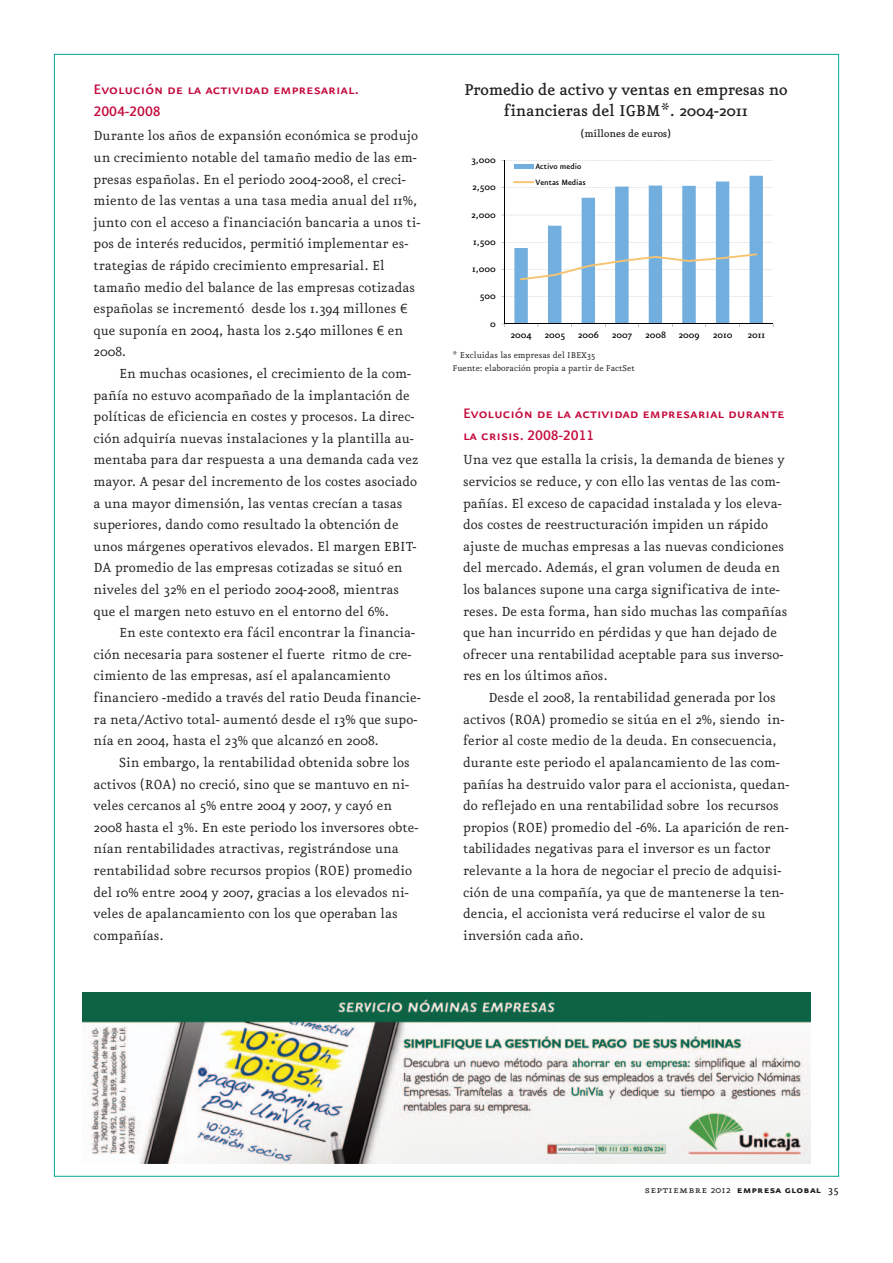
<style>
.page{position:relative;width:893px;height:1263px;background:#fff}
.page>*{position:absolute;margin:0;border:0;box-sizing:border-box;transform-origin:0 0}
.t1{font:500 18.75px/21px "Eureka";letter-spacing:-.01em;color:#231f20;text-align:center}
.t2{font:16.5px/21.6px "Eureka Sans Medium Caps";color:#c40a3c}
.t3{font:15.75px/21.6px "Eureka";color:#231f20}
.t4{font:12px "Eureka Sans Bold Caps";letter-spacing:.025em;color:#231f20}
.t5{font:500 12px "Eureka";letter-spacing:-.01em;color:#231f20}
.t6{font:500 11.1px "Eureka";color:#000}
.t7{font:10.2px/12.8px "Eureka";color:#231f20}
.t8{font:500 9.3px/15.5px "Eureka Sans";letter-spacing:-.005em;color:#000}
.s1{font-family:"Eureka Small Caps"}
.s2{font-family:"Eureka"}
.s3{font-family:"Eureka";font-weight:500}
</style>
<div class="page">
<img style="left:82px;top:993px;width:728px;height:171px">
<svg style="left:501px;top:160px;width:273px;height:167px"></svg>
<hr style="left:514px;top:165px;width:19px;height:4px;background:#73afde">
<hr style="left:513px;top:181px;width:21px;height:2px;background:#f6c470">
<p class="t2" style="left:94px;top:78px;width:267px">Evolución de la actividad empresarial.<br>2004-2008</p>
<p class="t3" style="left:94px;top:126px;width:328px">Durante los años de expansión económica se produjo un crecimiento notable del tamaño medio de las em&shy;presas españolas. En el periodo 2004-2008, el creci&shy;miento de las ventas a una tasa media anual del 11%, junto con el acceso a financiación bancaria a unos ti&shy;pos de interés reducidos, permitió implementar es&shy;trategias de rápido crecimiento empresarial. El tamaño medio del balance de las empresas cotizadas españolas se incrementó desde los 1.394 millones € que suponía en 2004, hasta los 2.540 millones € en 2008.</p>
<p class="t3" style="left:94px;top:363px;width:326px;text-indent:26px">En muchas ocasiones, el crecimiento de la com&shy;pañía no estuvo acompañado de la implantación de políticas de eficiencia en costes y procesos. La direc&shy;ción adquiría nuevas instalaciones y la plantilla au&shy;mentaba para dar respuesta a una demanda cada vez mayor. A pesar del incremento de los costes asociado a una mayor dimensión, las ventas crecían a tasas superiores, dando como resultado la obtención de unos márgenes operativos elevados. El margen EBIT-DA promedio de las empresas cotizadas se situó en niveles del 32% en el periodo 2004-2008, mientras que el margen neto estuvo en el entorno del 6%.</p>
<p class="t3" style="left:94px;top:622px;width:329px;text-indent:26px">En este contexto era fácil encontrar la financia&shy;ción necesaria para sostener el fuerte ritmo de cre&shy;cimiento de las empresas, así el apalancamiento financiero -medido a través del ratio Deuda financie&shy;ra neta/Activo total- aumentó desde el 13% que supo&shy;nía en 2004, hasta el 23% que alcanzó en 2008.</p>
<p class="t3" style="left:94px;top:752px;width:326px;text-indent:26px">Sin embargo, la rentabilidad obtenida sobre los activos (ROA) no creció, sino que se mantuvo en ni&shy;veles cercanos al 5% entre 2004 y 2007, y cayó en 2008 hasta el 3%. En este periodo los inversores obte&shy;nían rentabilidades atractivas, registrándose una rentabilidad sobre recursos propios (ROE) promedio del 10% entre 2004 y 2007, gracias a los elevados ni&shy;veles de apalancamiento con los que operaban las compañías.</p>
<p class="t1" style="left:464px;top:80px;width:325px">Promedio de activo y ventas en empresas no financieras del IGBM*. 2004-2011</p>
<p class="t5" style="left:580px;top:128px;width:92px">(millones de euros)</p>
<p class="t6" style="left:471px;top:155px;width:26px">3,000</p>
<p class="t6" style="left:472px;top:182px;width:25px">2,500</p>
<p class="t6" style="left:471px;top:209px;width:26px">2,000</p>
<p class="t6" style="left:473px;top:236px;width:24px">1,500</p>
<p class="t6" style="left:472px;top:264px;width:25px">1,000</p>
<p class="t6" style="left:480px;top:291px;width:18px">500</p>
<p class="t6" style="left:490px;top:318px;width:7px">0</p>
<p class="t8" style="left:535px;top:158px;width:52px">Activo medio<br>Ventas Medias</p>
<p class="t6" style="left:511px;top:330px;width:224px">2004 2005 2006 2007 2008 2009 2010</p>
<p class="t6" style="left:747px;top:330px;width:19px">2011</p>
<p class="t7" style="left:453px;top:349px;width:184px">* Excluidas las empresas del IBEX35<br>Fuente: elaboración propia a partir de FactSet</p>
<p class="t2" style="left:463px;top:402px;width:323px">Evolución de la actividad empresarial durante la crisis. 2008-2011</p>
<p class="t3" style="left:463px;top:450px;width:326px">Una vez que estalla la crisis, la demanda de bienes y servicios se reduce, y con ello las ventas de las com&shy;pañías. El exceso de capacidad instalada y los eleva&shy;dos costes de reestructuración impiden un rápido ajuste de muchas empresas a las nuevas condiciones del mercado. Además, el gran volumen de deuda en los balances supone una carga significativa de inte&shy;reses. De esta forma, han sido muchas las compañías que han incurrido en pérdidas y que han dejado de ofrecer una rentabilidad aceptable para sus inverso&shy;res en los últimos años.</p>
<p class="t3" style="left:463px;top:687px;width:328px;text-indent:26px">Desde el 2008, la rentabilidad generada por los activos (ROA) promedio se sitúa en el 2%, siendo in&shy;ferior al coste medio de la deuda. En consecuencia, durante este periodo el apalancamiento de las com&shy;pañías ha destruido valor para el accionista, quedan&shy;do reflejado en una rentabilidad sobre los recursos propios (ROE) promedio del -6%. La aparición de ren&shy;tabilidades negativas para el inversor es un factor relevante a la hora de negociar el precio de adquisi&shy;ción de una compañía, ya que de mantenerse la ten&shy;dencia, el accionista verá reducirse el valor de su inversión cada año.</p>
<p class="t4" style="left:645px;top:1184px;width:195px"><span class="s1">septiembre</span> <span class="s2">2012</span> empresa global <span class="s3">35</span></p>
</div>
